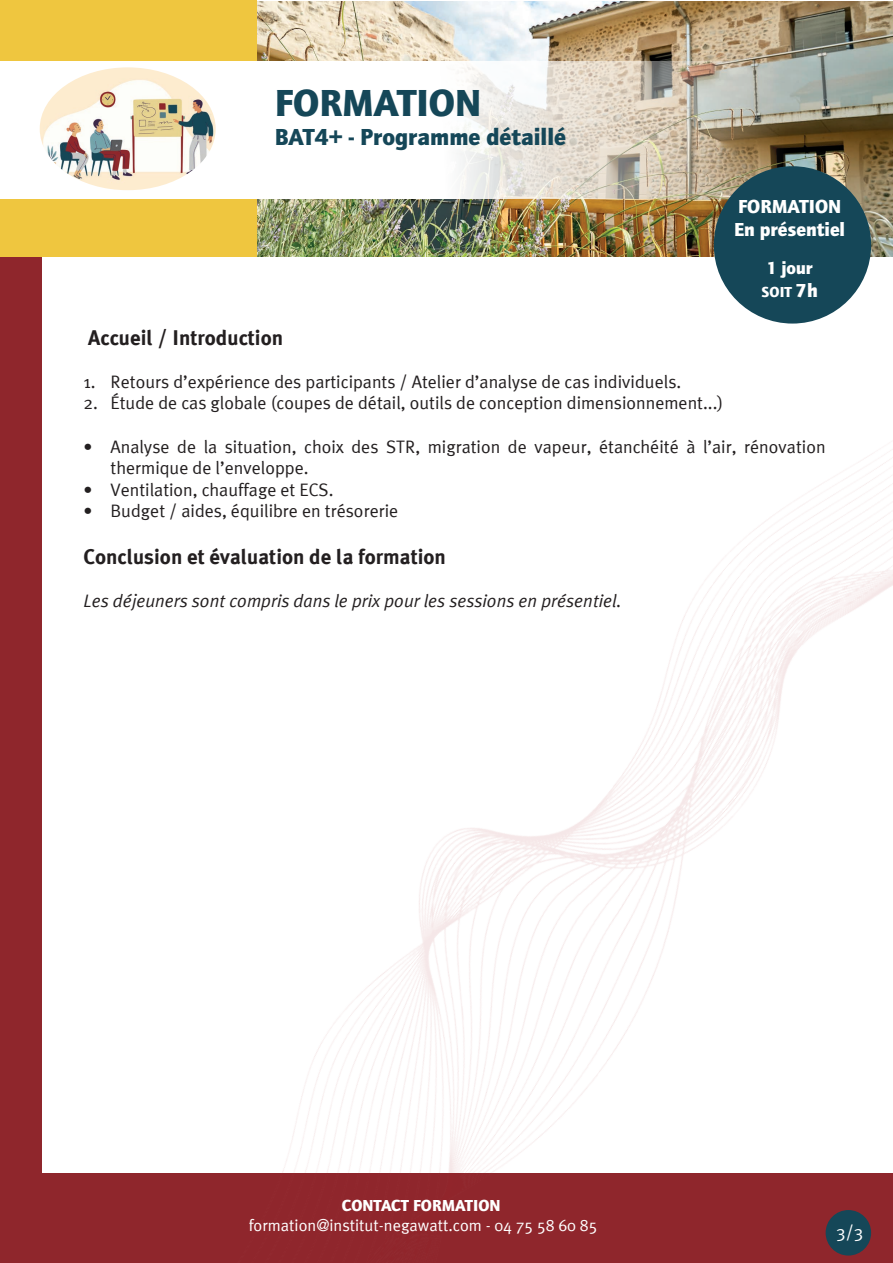
<style>
.page{position:relative;width:893px;height:1263px;background:#fff}
.page>*{position:absolute;margin:0;border:0;box-sizing:border-box;transform-origin:0 0}
.t1{font:900 39px "Quay Itc T";color:#154758}
.t2{font:900 24px "Quay Itc T";color:#154758}
.t3{font:700 21px "Meta Plus";color:#231f20}
.t4{font:900 19.5px/23.4px "Quay Itc T";color:#fff}
.t5{font:18px/21.6px "Meta Plus Normal";color:#231f20}
.t6{font:italic 18px "Meta Plus Normal";color:#231f20}
.t7{font:900 18px "Quay Itc T";color:#fff}
.t8{font:18px "Meta Plus Normal";color:#fff}
.t9{font:16.5px "Meta Plus Normal";color:#fff}
.t10{font:900 16.5px "Quay Itc T";color:#fff}
.t11{font:900 15px "Quay Itc T";color:#fff}
.s1{font-size:19.5px}
</style>
<div class="page">
<div style="left:39px;top:1173px;width:854px;height:90px;background:#8f262c"></div>
<img style="left:282px;top:272px;width:611px;height:984px">
<img style="left:257px;top:1px;width:636px;height:255px">
<div style="left:0;top:236px;width:41px;height:1027px;background:#8f262c"></div>
<div style="left:0;top:0;width:257px;height:256px;background:#efc63f"></div>
<svg style="left:0;top:61px;width:838px;height:138px"></svg>
<div style="left:826px;top:1210px;width:45px;height:45px;background:#154758;border-radius:50%"></div>
<div style="left:714px;top:166px;width:157px;height:158px;background:#154758;border-radius:50%"></div>
<img style="left:40px;top:67px;width:176px;height:123px">
<h1 class="t1" style="left:275px;top:80px;width:208px">FORMATION</h1>
<h2 class="t2" style="left:275px;top:123px;width:293px">BAT4+ - Programme détaillé</h2>
<p class="t4" style="left:734px;top:194px;width:113px">FORMATION<br>En présentiel</p>
<p class="t7" style="left:766px;top:257px;width:48px">1 jour</p>
<p class="t11" style="left:762px;top:283px;width:58px">SOIT <span class="s1">7h</span></p>
<p class="t3" style="left:88px;top:325px;width:196px">Accueil / Introduction</p>
<p class="t5" style="left:84px;top:370px;width:599px">1. Retours d’expérience des participants / Atelier d’analyse de cas individuels.</p>
<p class="t5" style="left:84px;top:392px;width:641px">2. Étude de cas globale (coupes de détail, outils de conception dimensionnement...)</p>
<p class="t5" style="left:111px;top:435px;width:716px;text-indent:-27px">• Analyse de la situation, choix des STR, migration de vapeur, étanchéité à l’air, rénovation thermique de l’enveloppe.</p>
<p class="t5" style="left:84px;top:478px;width:251px">• Ventilation, chauffage et ECS.</p>
<p class="t5" style="left:84px;top:500px;width:316px">• Budget / aides, équilibre en trésorerie</p>
<p class="t3" style="left:84px;top:545px;width:364px">Conclusion et évaluation de la formation</p>
<p class="t6" style="left:84px;top:591px;width:540px">Les déjeuners sont compris dans le prix pour les sessions en présentiel.</p>
<p class="t10" style="left:342px;top:1195px;width:160px">CONTACT FORMATION</p>
<p class="t9" style="left:249px;top:1215px;width:350px">formation@institut-negawatt.com - 04 75 58 60 85</p>
<p class="t8" style="left:836px;top:1221px;width:29px">3/3</p>
</div>
